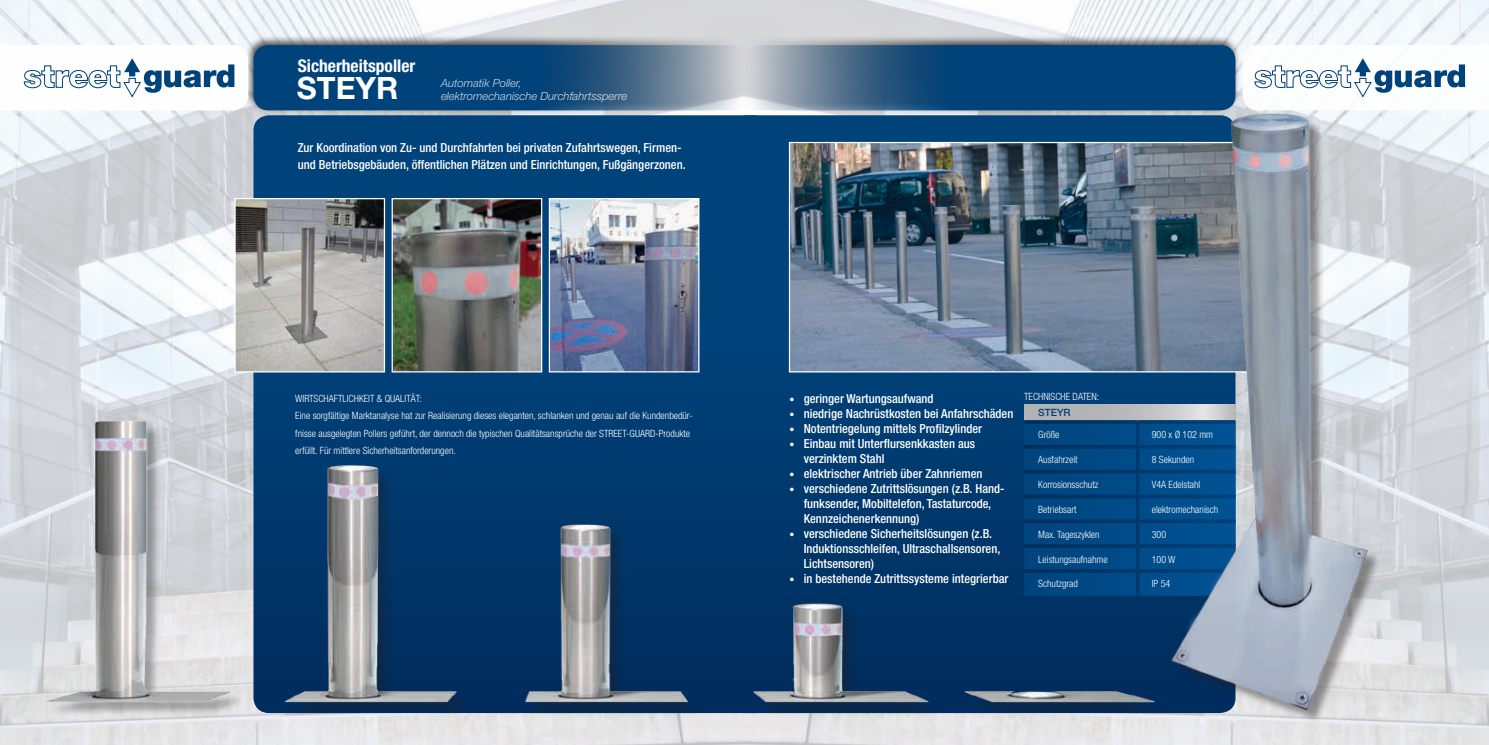
<style>
.page{position:relative;width:1489px;height:745px;background:#fff}
.page>*{position:absolute;margin:0;border:0;box-sizing:border-box;transform-origin:0 0}
.t1{font:700 30.75px "Helvetica Neue";color:#fff}
.t2{font:700 condensed 17.5px "Helvetica Neue";color:#fff}
.t3{font:500 condensed 12.5px/15px "Helvetica Neue";color:#fff}
.t4{font:italic 300 11.25px/13.5px "Helvetica Neue";color:#fff}
.t5{font:300 condensed 10px/17.5px "Helvetica Neue";color:#fff}
.t6{font:500 10px "Helvetica Neue";color:#00427a}
.s1{font-size:10px}
</style>
<div class="page">
<img style="left:0;top:0;width:1488px;height:744px">
<div style="left:253px;top:115px;width:516px;height:597px;background:#00427a;border-radius:15px"></div>
<div style="left:245px;top:35px;width:494px;height:79px;background:#231f20;opacity:.75"></div>
<svg style="left:253px;top:45px;width:566px;height:65px;fill:#00427a"></svg>
<div style="left:744px;top:115px;width:406px;height:296px;background:#00427a"></div>
<div style="left:746px;top:35px;width:494px;height:79px;background:#231f20;opacity:.75"></div>
<svg style="left:670px;top:45px;width:565px;height:65px;fill:#05437a"></svg>
<svg style="left:0;top:45px;width:248px;height:65px"></svg>
<div style="left:1024px;top:404px;width:211px;height:17px;background:#b1b3b5"></div>
<img style="left:24px;top:411px;width:1126px;height:317px">
<img style="left:788px;top:141px;width:362px;height:232px">
<img style="left:236px;top:200px;width:147px;height:170px">
<div style="left:234px;top:198px;width:151px;height:174px;border:1px solid #fff"></div>
<img style="left:393px;top:200px;width:147px;height:170px">
<div style="left:391px;top:198px;width:151px;height:174px;border:1px solid #fff"></div>
<img style="left:551px;top:200px;width:146px;height:170px">
<div style="left:549px;top:198px;width:150px;height:174px;border:1px solid #fff"></div>
<svg style="left:1242px;top:45px;width:246px;height:65px"></svg>
<img style="left:1150px;top:94px;width:248px;height:634px">
<h2 class="t2" style="left:298px;top:55px;width:119px">Sicherheitspoller</h2>
<h1 class="t1" style="left:297px;top:69px;width:103px">STEYR</h1>
<p class="t4" style="left:441px;top:76px;width:188px">Automatik Poller,<br>elektromechanische Durchfahrtssperre</p>
<p class="t3" style="left:298px;top:138px;width:389px;line-height:17.5px">Zur Koordination von Zu- und Durchfahrten bei privaten Zufahrtswegen, Firmen&shy;und Betriebsgebäuden, öffentlichen Plätzen und Einrichtungen, Fußgängerzonen.</p>
<p class="t5" style="left:295px;top:389px;width:399px">WIRTSCHAFTLICHKEIT &amp; QUALITÄT:<br>Eine sorgfältige Marktanalyse hat zur Realisierung dieses eleganten, schlanken und genau auf die Kundenbedür&shy;fnisse ausgelegten Pollers geführt, der dennoch die typischen Qualitätsansprüche der STREET-GUARD-Produkte erfüllt. Für mittlere Sicherheitsanforderungen.</p>
<p class="t5" style="left:1024px;top:387px;width:76px">TECHNISCHE DATEN:</p>
<p class="t3" style="left:789px;top:391px;width:146px"><span class="s1">•</span> geringer Wartungsaufwand</p>
<p class="t3" style="left:789px;top:406px;width:225px"><span class="s1">•</span> niedrige Nachrüstkosten bei Anfahrschäden</p>
<p class="t3" style="left:789px;top:421px;width:194px"><span class="s1">•</span> Notentriegelung mittels Profilzylinder</p>
<p class="t3" style="left:803px;top:436px;width:173px;text-indent:-14px"><span class="s1">•</span> Einbau mit Unterflursenkkasten aus verzinktem Stahl</p>
<p class="t3" style="left:789px;top:466px;width:194px"><span class="s1">•</span> elektrischer Antrieb über Zahnriemen</p>
<p class="t3" style="left:803px;top:481px;width:202px;text-indent:-14px"><span class="s1">•</span> verschiedene Zutrittslösungen (z.B. Hand&shy;funksender, Mobiltelefon, Tastaturcode,<br>Kennzeichenerkennung)</p>
<p class="t3" style="left:803px;top:526px;width:198px;text-indent:-14px"><span class="s1">•</span> verschiedene Sicherheitslösungen (z.B.<br>Induktionsschleifen, Ultraschallsensoren,<br>Lichtsensoren)</p>
<p class="t3" style="left:789px;top:571px;width:220px"><span class="s1">•</span> in bestehende Zutrittssysteme integrierbar</p>
<p class="t6" style="left:1038px;top:406px;width:34px">STEYR</p>
<p class="t5" style="left:1038px;top:425px;width:23px">Größe</p>
<p class="t5" style="left:1151px;top:425px;width:63px">900 x Ø 102 mm</p>
<p class="t5" style="left:1038px;top:450px;width:41px">Ausfahrzeit</p>
<p class="t5" style="left:1151px;top:450px;width:44px">8 Sekunden</p>
<p class="t5" style="left:1038px;top:475px;width:61px">Korrosionsschutz</p>
<p class="t5" style="left:1151px;top:475px;width:50px">V4A Edelstahl</p>
<p class="t5" style="left:1038px;top:500px;width:40px">Betriebsart</p>
<p class="t5" style="left:1151px;top:500px;width:68px">elektromechanisch</p>
<p class="t5" style="left:1038px;top:525px;width:63px">Max. Tageszyklen</p>
<p class="t5" style="left:1151px;top:525px;width:16px">300</p>
<p class="t5" style="left:1038px;top:549px;width:71px">Leistungsaufnahme</p>
<p class="t5" style="left:1151px;top:549px;width:25px">100 W</p>
<p class="t5" style="left:1038px;top:574px;width:41px">Schutzgrad</p>
<p class="t5" style="left:1151px;top:574px;width:20px">IP 54</p>
</div>
